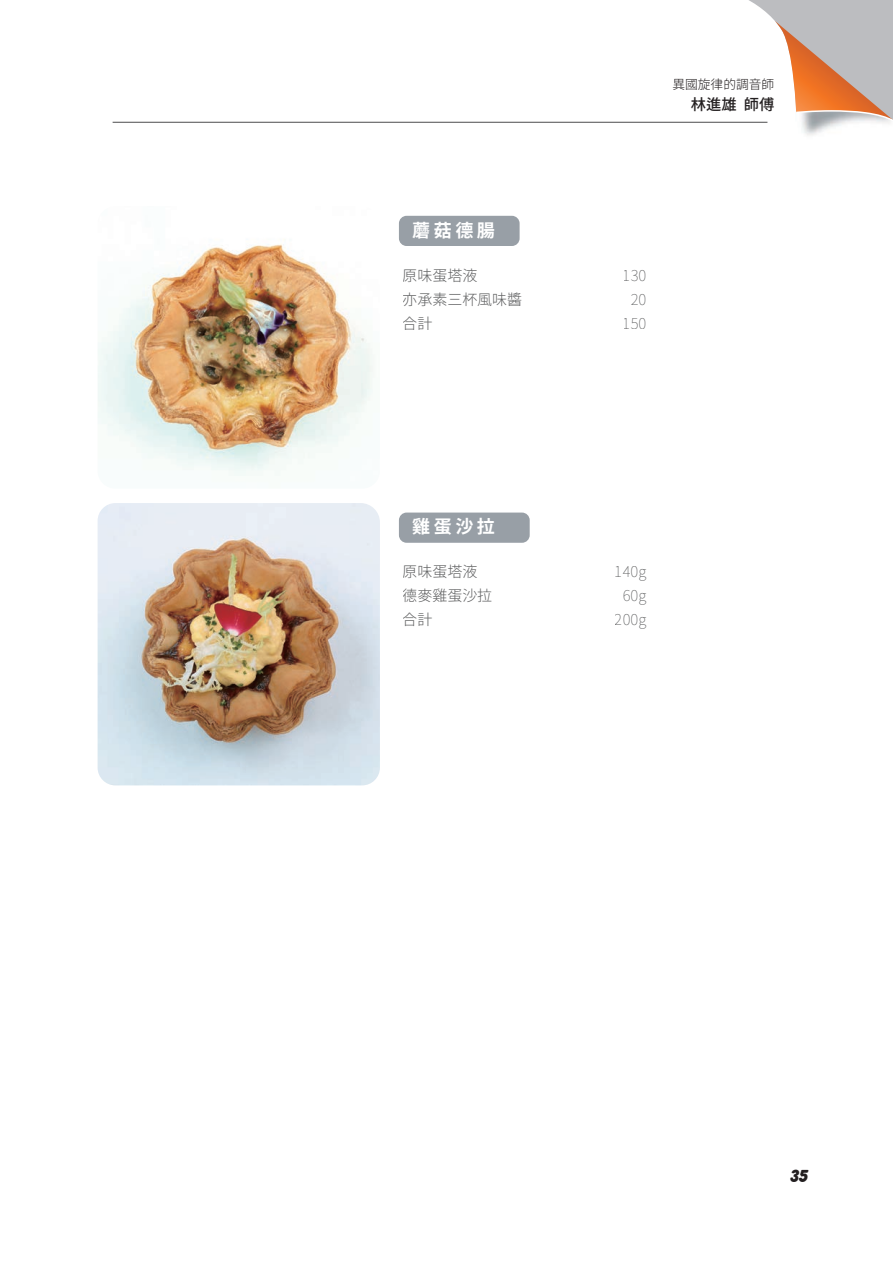
<style>
.page{position:relative;width:893px;height:1263px;background:#fff}
.page>*{position:absolute;margin:0;border:0;box-sizing:border-box;transform-origin:0 0}
.t1{font:18px "Gen Yo Gothic TW Bold TTF";letter-spacing:.2em;color:#fff}
.t2{font:800 18px "Balloon BT";color:#231f20}
.t3{font:15.3px "Gen Yo Gothic TW Medium TTF";color:#231f20}
.t4{font:15px/24px "Gen Yo Gothic TW Light TTF";letter-spacing:-.005em;color:#4b4c4d}
.t5{font:15px/24px "Gen Yo Gothic TW Extra Light TTF";color:#4b4c4d;text-align:center}
.t6{font:12.75px "Gen Yo Gothic TW Light TTF";color:#231f20}
</style>
<div class="page">
<svg style="left:715px;top:0;width:178px;height:135px"></svg>
<hr style="left:113px;top:122px;width:654px;height:1px;background:#4b4c4d">
<img style="left:98px;top:244px;width:275px;height:232px">
<img style="left:98px;top:503px;width:282px;height:282px">
<div style="left:399px;top:216px;width:121px;height:30px;background:#989fa6;border-radius:8px"></div>
<div style="left:399px;top:513px;width:131px;height:30px;background:#989fa6;border-radius:8px"></div>
<p class="t1" style="left:412px;top:220px;width:84px">蘑菇德腸</p>
<p class="t4" style="left:403px;top:263px;width:121px">原味蛋塔液<br>亦承素三杯風味醬合計</p>
<p class="t1" style="left:412px;top:517px;width:84px">雞蛋沙拉</p>
<p class="t4" style="left:403px;top:560px;width:91px">原味蛋塔液德麥雞蛋沙拉合計</p>
<p class="t6" style="left:672px;top:77px;width:103px">異國旋律的調音師</p>
<p class="t3" style="left:691px;top:96px;width:85px">林進雄 師傅</p>
<p class="t5" style="left:623px;top:263px;width:25px">130<br>20<br>150</p>
<p class="t5" style="left:615px;top:560px;width:33px">140g<br>60g<br>200g</p>
<p class="t2" style="left:791px;top:1165px;width:19px">35</p>
</div>
